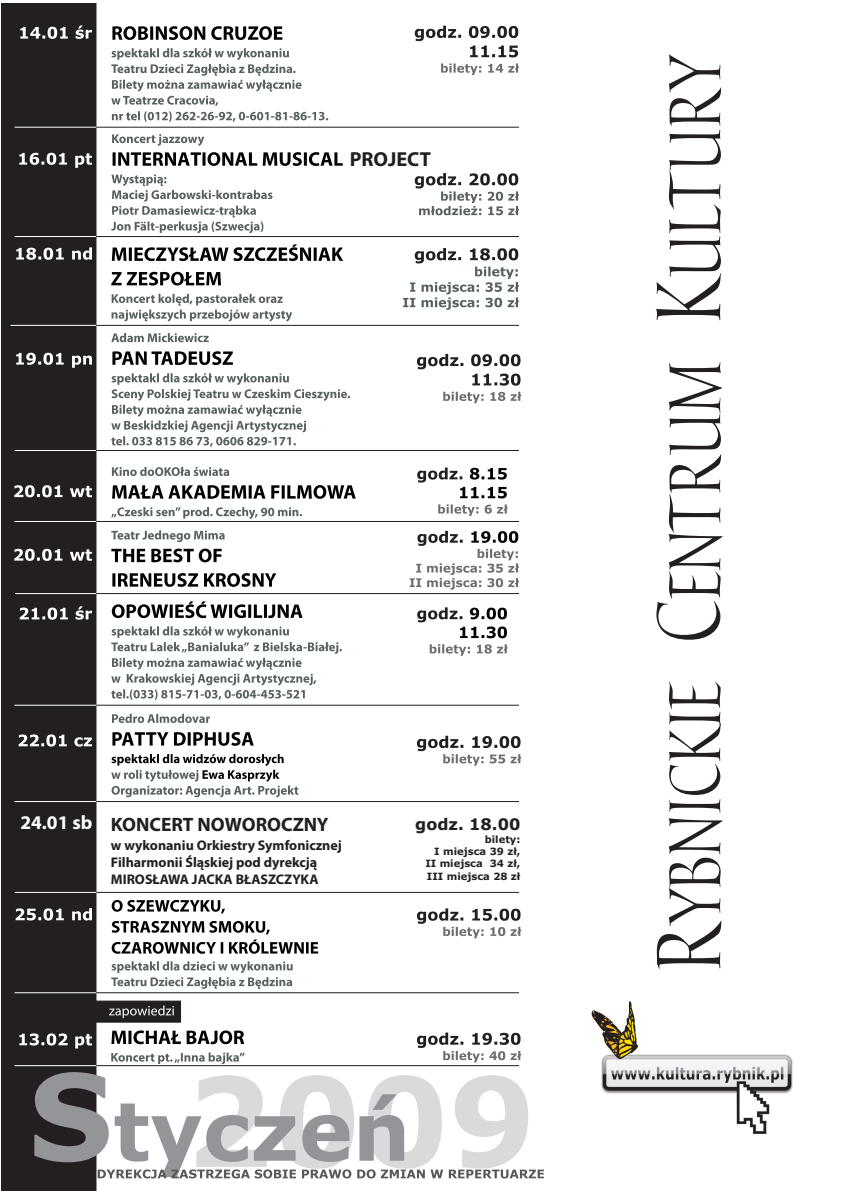
<style>
.page{position:relative;width:842px;height:1191px;background:#fff}
.page>*{position:absolute;margin:0;border:0;box-sizing:border-box;transform-origin:0 0}
.t1{font:700 20.3px "Myriad Pro";color:#231f20}
.t2{font:700 19.4px "Myriad Pro";color:#231f20}
.t3{font:700 19.4px "Myriad Pro";color:#fff}
.t4{font:700 16px "Verdana";color:#231f20}
.t5{font:700 14px/17.3px "Myriad Pro";color:#231f20}
.t6{font:700 10px/12.2px "Verdana";color:#231f20;text-align:right}
</style>
<div class="page">
<svg style="left:656px;top:54px;width:67px;height:915px"></svg>
<img style="left:602px;top:1054px;width:191px;height:79px">
<svg style="left:591px;top:1001px;width:47px;height:61px"></svg>
<div style="left:1px;top:4px;width:95px;height:1187px;background:#231f20"></div>
<hr style="left:15px;top:450px;width:463px;height:1px;background:#fff">
<hr style="left:96px;top:450px;width:423px;height:1px;background:#231f20">
<hr style="left:14px;top:521px;width:464px;height:1px;background:#fff">
<hr style="left:96px;top:521px;width:423px;height:1px;background:#231f20">
<svg style="left:14px;top:485px;width:78px;height:12px"></svg>
<svg style="left:14px;top:549px;width:78px;height:12px"></svg>
<svg style="left:111px;top:467px;width:245px;height:52px"></svg>
<svg style="left:417px;top:467px;width:90px;height:31px"></svg>
<svg style="left:438px;top:504px;width:70px;height:12px"></svg>
<svg style="left:417px;top:354px;width:103px;height:32px"></svg>
<svg style="left:443px;top:392px;width:78px;height:11px"></svg>
<hr style="left:15px;top:593px;width:463px;height:1px;background:#fff">
<hr style="left:96px;top:593px;width:423px;height:1px;background:#231f20">
<svg style="left:111px;top:530px;width:114px;height:12px"></svg>
<svg style="left:111px;top:548px;width:165px;height:39px"></svg>
<hr style="left:14px;top:705px;width:464px;height:1px;background:#fff">
<hr style="left:14px;top:801px;width:464px;height:1px;background:#fff">
<hr style="left:15px;top:892px;width:463px;height:1px;background:#fff">
<hr style="left:96px;top:705px;width:423px;height:1px;background:#231f20">
<hr style="left:96px;top:801px;width:423px;height:1px;background:#231f20">
<hr style="left:96px;top:892px;width:423px;height:1px;background:#231f20">
<svg style="left:20px;top:606px;width:72px;height:13px"></svg>
<svg style="left:19px;top:734px;width:73px;height:12px"></svg>
<svg style="left:112px;top:601px;width:190px;height:17px"></svg>
<svg style="left:111px;top:626px;width:231px;height:74px"></svg>
<svg style="left:111px;top:714px;width:187px;height:83px"></svg>
<svg style="left:417px;top:607px;width:90px;height:31px"></svg>
<svg style="left:430px;top:644px;width:78px;height:12px"></svg>
<svg style="left:417px;top:735px;width:104px;height:30px"></svg>
<svg style="left:410px;top:531px;width:109px;height:58px"></svg>
<svg style="left:20px;top:25px;width:72px;height:14px"></svg>
<svg style="left:19px;top:153px;width:73px;height:15px"></svg>
<svg style="left:415px;top:26px;width:103px;height:31px"></svg>
<svg style="left:441px;top:63px;width:78px;height:12px"></svg>
<svg style="left:403px;top:248px;width:116px;height:62px"></svg>
<svg style="left:112px;top:26px;width:170px;height:14px"></svg>
<svg style="left:111px;top:48px;width:217px;height:74px"></svg>
<svg style="left:111px;top:134px;width:408px;height:99px"></svg>
<hr style="left:15px;top:236px;width:463px;height:1px;background:#fff">
<hr style="left:15px;top:127px;width:463px;height:1px;background:#fff">
<hr style="left:10px;top:325px;width:464px;height:1px;background:#fff">
<hr style="left:96px;top:236px;width:423px;height:1px;background:#231f20">
<hr style="left:96px;top:127px;width:423px;height:1px;background:#231f20">
<hr style="left:96px;top:325px;width:423px;height:1px;background:#231f20">
<svg style="left:16px;top:247px;width:76px;height:13px"></svg>
<svg style="left:111px;top:244px;width:232px;height:41px"></svg>
<svg style="left:112px;top:294px;width:180px;height:27px"></svg>
<svg style="left:111px;top:333px;width:239px;height:114px"></svg>
<hr style="left:15px;top:992px;width:463px;height:1px;background:#fff">
<hr style="left:15px;top:1065px;width:463px;height:1px;background:#fff">
<hr style="left:96px;top:992px;width:423px;height:1px;background:#231f20">
<hr style="left:96px;top:1065px;width:423px;height:1px;background:#231f20">
<svg style="left:16px;top:908px;width:76px;height:12px"></svg>
<svg style="left:19px;top:1033px;width:73px;height:15px"></svg>
<svg style="left:112px;top:900px;width:206px;height:53px"></svg>
<svg style="left:111px;top:961px;width:182px;height:28px"></svg>
<svg style="left:111px;top:1030px;width:133px;height:14px"></svg>
<svg style="left:111px;top:1052px;width:134px;height:12px"></svg>
<svg style="left:417px;top:908px;width:104px;height:30px"></svg>
<svg style="left:417px;top:1032px;width:104px;height:30px"></svg>
<svg style="left:16px;top:353px;width:76px;height:15px"></svg>
<svg style="left:95px;top:1001px;width:86px;height:21px;background:#3a3737"></svg>
<svg style="left:34px;top:1072px;width:510px;height:106px"></svg>
<div style="left:346px;top:149px;width:82px;height:20px;background:#fff"></div>
<h1 class="t1" style="left:350px;top:151px;width:83px">PROJECT</h1>
<h2 class="t3" style="left:20px;top:814px;width:74px">24.01 sb</h2>
<p class="t4" style="left:415px;top:817px;width:107px">godz. 18.00</p>
<p class="t6" style="left:425px;top:834px;width:97px">bilety:<br>I miejsca 39 z³,<br>II miejsca 34 z³,<br>III miejsca 28 z³</p>
<h2 class="t2" style="left:111px;top:816px;width:219px">KONCERT NOWOROCZNY</h2>
<p class="t5" style="left:111px;top:837px;width:233px">w wykonaniu Orkiestry Symfonicznej<br>Filharmonii Œl¹skiej pod dyrekcj¹<br>MIROS£AWA JACKA B£ASZCZYKA</p>
</div>
